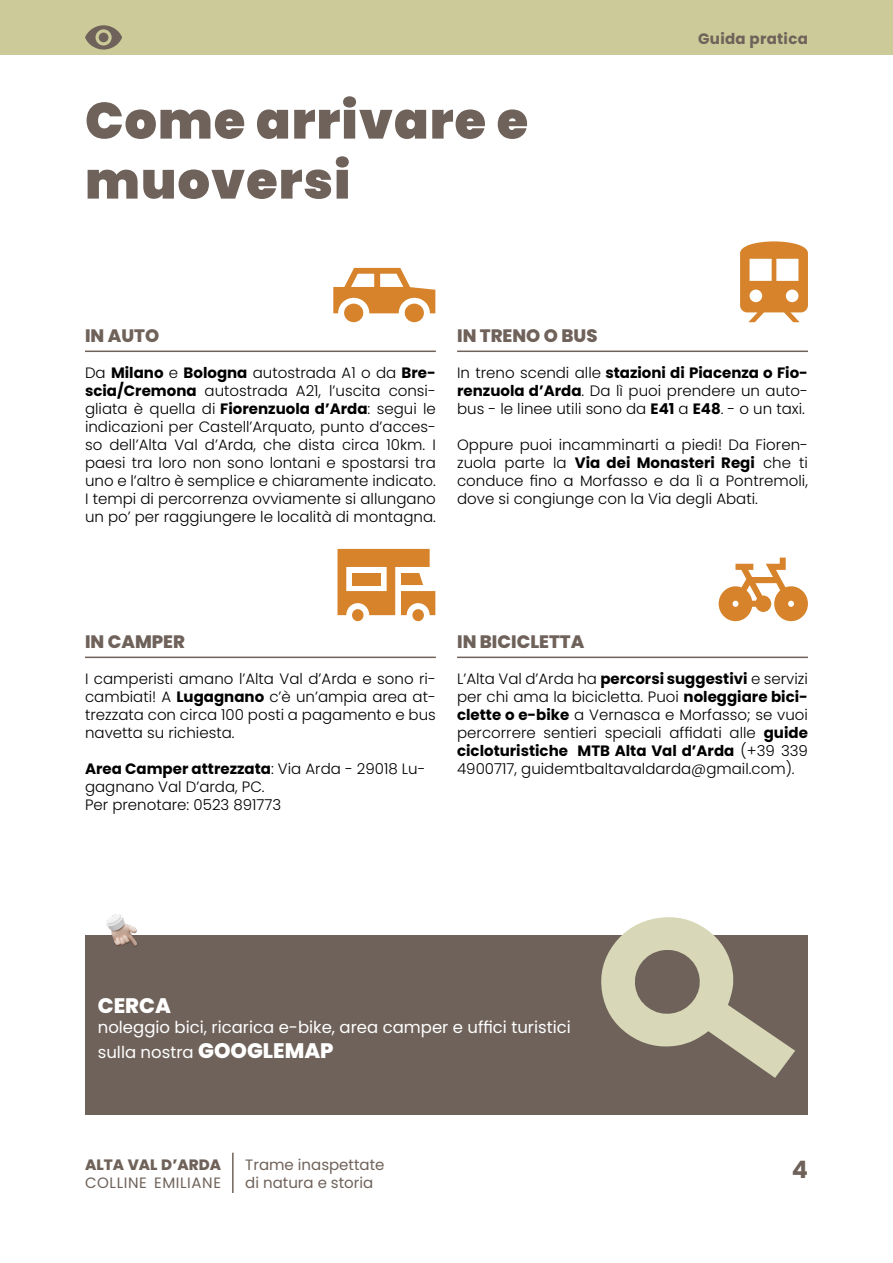
<style>
.page{position:relative;width:893px;height:1263px;background:#fff}
.page>*{position:absolute;margin:0;border:0;box-sizing:border-box;transform-origin:0 0}
.titolo_grande{font:900 51px/60px "Poppins";letter-spacing:.02em;color:#6f625a}
.t1{font:700 24px "Poppins";color:#6f625a}
.testo_bianco_specchietti{font:800 21px "Poppins";color:#fff}
.titoletto_gusto{font:800 18px "Poppins";color:#6f625a}
.testo_bianco_specchietti-2{font:16.5px/25.2px "Poppins";color:#fff}
.t2{font:300 15px/18px "Poppins";color:#000;text-align:justify}
.t3{font:15px/18px "Poppins";color:#6f625a}
.t4{font:15px "Poppins";letter-spacing:.04em;color:#6f625a}
.t5{font:800 15px "Poppins";color:#6f625a}
.sezione_pagina_piccolo{font:700 15px "Poppins";letter-spacing:.02em;color:#6f625a}
.s1{font-weight:700}
.s2{font-weight:800;font-size:21px}
</style>
<div class="page">
<hr style="left:232px;top:1153px;width:2px;height:40px;background:#6f625a">
<div style="left:85px;top:935px;width:723px;height:179px;background:#6f625a"></div>
<hr style="left:85px;top:351px;width:351px;height:1px;background:#6f625a">
<hr style="left:85px;top:657px;width:351px;height:1px;background:#6f625a">
<hr style="left:457px;top:351px;width:351px;height:1px;background:#6f625a">
<hr style="left:457px;top:657px;width:351px;height:1px;background:#6f625a">
<div style="left:0;top:0;width:893px;height:54px;background:#cbca98"></div>
<svg style="left:85px;top:25px;width:37px;height:25px"></svg>
<svg style="left:601px;top:917px;width:194px;height:161px"></svg>
<div style="left:352px;top:609px;width:11px;height:12px;background:#d6832b;border-radius:50%"></div>
<div style="left:412px;top:609px;width:12px;height:12px;background:#d6832b;border-radius:50%"></div>
<svg style="left:337px;top:549px;width:98px;height:66px"></svg>
<div style="left:344px;top:304px;width:19px;height:18px;background:#d6832b;border-radius:50%"></div>
<div style="left:405px;top:304px;width:19px;height:18px;background:#d6832b;border-radius:50%"></div>
<svg style="left:333px;top:268px;width:102px;height:45px"></svg>
<svg style="left:719px;top:558px;width:89px;height:63px"></svg>
<svg style="left:740px;top:241px;width:68px;height:81px"></svg>
<img style="left:106px;top:915px;width:32px;height:32px">
<p class="titolo_grande" style="left:85px;top:91px;width:445px">Come arrivare e muoversi</p>
<p class="sezione_pagina_piccolo" style="left:698px;top:30px;width:111px">Guida pratica</p>
<p class="titoletto_gusto" style="left:85px;top:325px;width:76px">IN AUTO</p>
<p class="t2" style="left:85px;top:364px;width:352px">Da <span class="s1">Milano</span> e <span class="s1">Bologna</span> autostrada A1 o da <span class="s1">Bre&shy;scia/Cremona</span> autostrada A21, l’uscita consi&shy;gliata è quella di <span class="s1">Fiorenzuola d’Arda</span>: segui le indicazioni per Castell’Arquato, punto d’acces&shy;so dell’Alta Val d’Arda, che dista circa 10km. I paesi tra loro non sono lontani e spostarsi tra uno e l’altro è semplice e chiaramente indicato.<br>I tempi di percorrenza ovviamente si allungano un po’ per raggiungere le località di montagna.</p>
<p class="titoletto_gusto" style="left:457px;top:325px;width:142px">IN TRENO O BUS</p>
<p class="t2" style="left:457px;top:364px;width:352px">In treno scendi alle <span class="s1">stazioni di Piacenza o Fio&shy;renzuola d’Arda</span>. Da lì puoi prendere un auto&shy;bus - le linee utili sono da <span class="s1">E41</span> a <span class="s1">E48</span>. - o un taxi.</p>
<p class="t2" style="left:457px;top:436px;width:352px">Oppure puoi incamminarti a piedi! Da Fioren&shy;zuola parte la <span class="s1">Via dei Monasteri Regi</span> che ti conduce fino a Morfasso e da lì a Pontremoli, dove si congiunge con la Via degli Abati.</p>
<p class="titoletto_gusto" style="left:85px;top:631px;width:102px">IN CAMPER</p>
<p class="t2" style="left:85px;top:670px;width:352px">I camperisti amano l’Alta Val d’Arda e sono ri&shy;cambiati! A <span class="s1">Lugagnano</span> c’è un’ampia area at&shy;trezzata con circa 100 posti a pagamento e bus navetta su richiesta.</p>
<p class="t2" style="left:85px;top:760px;width:342px;text-align:left"><span class="s1">Area Camper attrezzata</span>: Via Arda - 29018 Lu&shy;gagnano Val D’arda, PC.<br>Per prenotare: 0523 891773</p>
<p class="titoletto_gusto" style="left:457px;top:631px;width:129px">IN BICICLETTA</p>
<p class="t2" style="left:457px;top:670px;width:352px">L’Alta Val d’Arda ha <span class="s1">percorsi suggestivi</span> e servizi per chi ama la bicicletta. Puoi <span class="s1">noleggiare bici&shy;clette o e-bike</span> a Vernasca e Morfasso; se vuoi percorrere sentieri speciali affidati alle <span class="s1">guide cicloturistiche MTB Alta Val d’Arda</span> (+39 339<br>4900717, guidemtbaltavaldarda@gmail.com).</p>
<p class="testo_bianco_specchietti" style="left:98px;top:993px;width:75px">CERCA</p>
<p class="testo_bianco_specchietti-2" style="left:98px;top:1015px;width:475px">noleggio bici, ricarica e-bike, area camper e uffici turistici sulla nostra <span class="s2">GOOGLEMAP</span></p>
<p class="t3" style="left:245px;top:1156px;width:141px">Trame inaspettate di natura e storia</p>
<p class="t5" style="left:85px;top:1156px;width:138px">ALTA VAL D’ARDA</p>
<h2 class="t1" style="left:792px;top:1155px;width:18px">4</h2>
<p class="t4" style="left:85px;top:1174px;width:138px">COLLINE EMILIANE</p>
</div>
